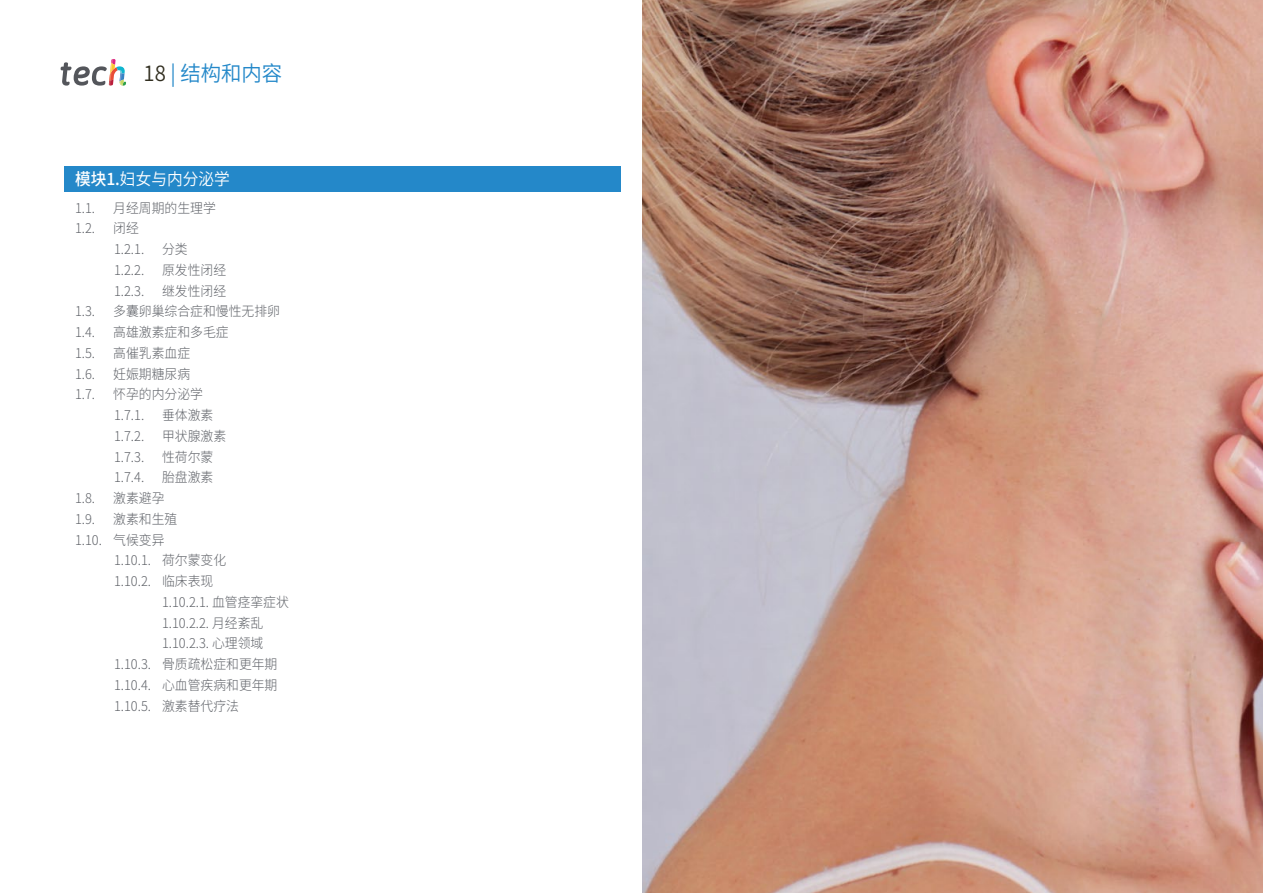
<style>
.page{position:relative;width:1263px;height:893px;background:#fff}
.page>*{position:absolute;margin:0;border:0;box-sizing:border-box;transform-origin:0 0}
.t1{font:21px "Source Han Sans CN";color:#2488c9}
.t2{font:16.5px "Source Han Sans CN";color:#fff;scale:.95 1}
.t3{font:300 13.5px/20.7px "Source Han Sans CN";color:#61646a;scale:.95 1}
.s1{color:#312e20}
.s2{font-weight:500}
</style>
<div class="page">
<div style="left:64px;top:166px;width:557px;height:25px;background:#2488c9"></div>
<img style="left:642px;top:0;width:621px;height:893px">
<svg style="left:61px;top:59px;width:65px;height:27px"></svg>
<h1 class="t1" style="left:144px;top:61px;width:140px"><span class="s1">18</span> | 结构和内容</h1>
<p class="t2" style="left:75px;top:170px;width:164px"><span class="s2">模块1.</span>妇女与内分泌学</p>
<p class="t3" style="left:75px;top:197px;width:23px">1.1.</p>
<p class="t3" style="left:113px;top:197px;width:110px">月经周期的生理学</p>
<p class="t3" style="left:75px;top:218px;width:23px">1.2.</p>
<p class="t3" style="left:113px;top:218px;width:34px">闭经<br>1.2.1.</p>
<p class="t3" style="left:162px;top:239px;width:28px">分类</p>
<p class="t3" style="left:114px;top:260px;width:33px">1.2.2.</p>
<p class="t3" style="left:162px;top:260px;width:69px">原发性闭经</p>
<p class="t3" style="left:114px;top:280px;width:33px">1.2.3.</p>
<p class="t3" style="left:162px;top:280px;width:69px">继发性闭经</p>
<p class="t3" style="left:75px;top:301px;width:23px">1.3.</p>
<p class="t3" style="left:113px;top:301px;width:177px">多囊卵巢综合症和慢性无排卵</p>
<p class="t3" style="left:75px;top:322px;width:23px">1.4.</p>
<p class="t3" style="left:113px;top:322px;width:123px">高雄激素症和多毛症</p>
<p class="t3" style="left:75px;top:343px;width:23px">1.5.</p>
<p class="t3" style="left:113px;top:343px;width:82px">高催乳素血症</p>
<p class="t3" style="left:75px;top:363px;width:23px">1.6.</p>
<p class="t3" style="left:113px;top:363px;width:82px">妊娠期糖尿病</p>
<p class="t3" style="left:75px;top:384px;width:23px">1.7.</p>
<p class="t3" style="left:113px;top:384px;width:96px">怀孕的内分泌学<br>1.7.1.</p>
<p class="t3" style="left:162px;top:405px;width:55px">垂体激素</p>
<p class="t3" style="left:114px;top:426px;width:33px">1.7.2.</p>
<p class="t3" style="left:162px;top:426px;width:69px">甲状腺激素</p>
<p class="t3" style="left:114px;top:446px;width:33px">1.7.3.</p>
<p class="t3" style="left:162px;top:446px;width:55px">性荷尔蒙</p>
<p class="t3" style="left:114px;top:467px;width:33px">1.7.4.</p>
<p class="t3" style="left:162px;top:467px;width:55px">胎盘激素</p>
<p class="t3" style="left:75px;top:488px;width:23px">1.8.</p>
<p class="t3" style="left:113px;top:488px;width:55px">激素避孕</p>
<p class="t3" style="left:75px;top:509px;width:23px">1.9.</p>
<p class="t3" style="left:113px;top:509px;width:69px">激素和生殖</p>
<p class="t3" style="left:75px;top:529px;width:96px">1.10. 气候变异</p>
<p class="t3" style="left:114px;top:550px;width:120px">1.10.1. 荷尔蒙变化</p>
<p class="t3" style="left:114px;top:571px;width:106px">1.10.2. 临床表现</p>
<p class="t3" style="left:162px;top:592px;width:135px">1.10.2.1. 血管痉挛症状</p>
<p class="t3" style="left:162px;top:612px;width:108px">1.10.2.2. 月经紊乱</p>
<p class="t3" style="left:162px;top:633px;width:108px">1.10.2.3. 心理领域</p>
<p class="t3" style="left:114px;top:654px;width:174px">1.10.3. 骨质疏松症和更年期</p>
<p class="t3" style="left:114px;top:675px;width:174px">1.10.4. 心血管疾病和更年期</p>
<p class="t3" style="left:114px;top:695px;width:133px">1.10.5. 激素替代疗法</p>
</div>
